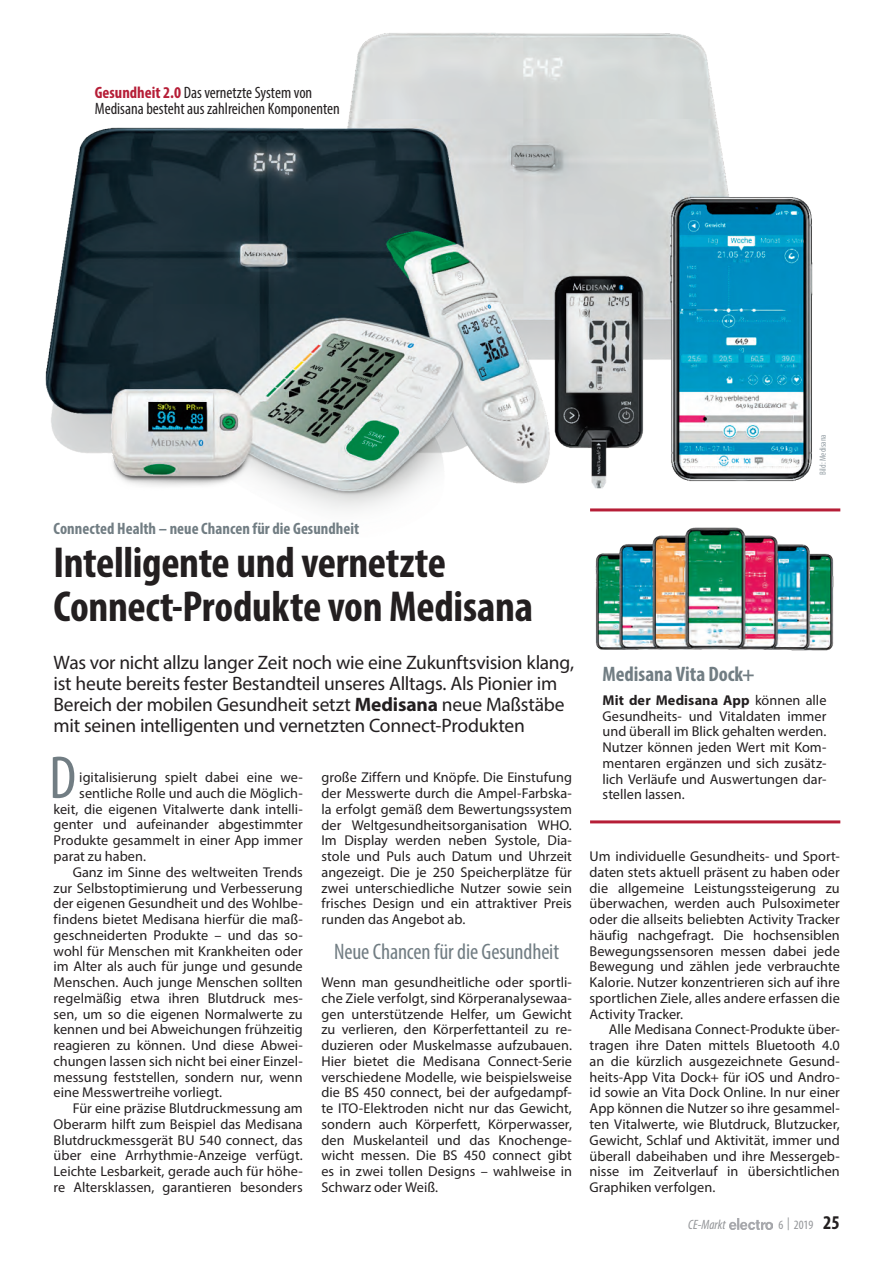
<style>
.page{position:relative;width:893px;height:1263px;background:#fff}
.page>*{position:absolute;margin:0;border:0;box-sizing:border-box;transform-origin:0 0}
.t1{font:condensed 61.05px "Myriad Pro";color:#717d83}
.t2{font:700 condensed 43.5px/43.5px "Myriad Pro";letter-spacing:-.01em;color:#231f20}
.t3{font:condensed 22.5px "Myriad Pro";letter-spacing:-.005em;color:#717d83}
.t4{font:700 condensed 21px "Myriad Pro";color:#717d83}
.t5{font:19.5px/21px "Myriad Pro";letter-spacing:-.015em;color:#231f20}
.t6{font:condensed 16.5px/16.5px "Myriad Pro";color:#231f20}
.t7{font:700 condensed 16.5px "Myriad Pro";letter-spacing:.005em;color:#717d83}
.t8{font:14.25px/15.8px "Myriad Pro";letter-spacing:.005em;color:#231f20;text-align:justify}
.t9{font:italic condensed 13.5px "Myriad Pro";color:#939598}
.t10{font:condensed 12.75px "Myriad Pro";color:#939598}
.t11{font:condensed 9px "Myriad Pro";color:#97a1a7}
.s1{font-weight:700;color:#b61e37}
.s2{font-weight:700}
.s3{font-weight:700;font-size:19.5px;color:#231f20}
</style>
<div class="page">
<img style="left:45px;top:33px;width:789px;height:479px">
<img style="left:729px;top:1218px;width:43px;height:11px">
<hr style="left:590px;top:508px;width:250px;height:3px;background:#b61e37">
<hr style="left:590px;top:820px;width:250px;height:3px;background:#b61e37">
<img style="left:595px;top:527px;width:239px;height:124px">
<p class="t6" style="left:95px;top:84px;width:247px"><span class="s1">Gesundheit 2.0</span> Das vernetzte System von<br>Medisana besteht aus zahlreichen Komponenten</p>
<p class="t11" style="left:817px;top:475px;width:42px;rotate:-90deg">Bild: Medisana</p>
<p class="t7" style="left:54px;top:518px;width:307px">Connected Health – neue Chancen für die Gesundheit</p>
<h2 class="t2" style="left:54px;top:540px;width:481px">Intelligente und vernetzte<br>Connect-Produkte von Medisana</h2>
<p class="t5" style="left:54px;top:651px;width:522px">Was vor nicht allzu langer Zeit noch wie eine Zukunftsvision klang, ist heute bereits fester Bestandteil unseres Alltags. Als Pionier im Bereich der mobilen Gesundheit setzt <span class="s2">Medisana</span> neue Maßstäbe mit seinen intelligenten und vernetzten Connect-Produkten</p>
<h1 class="t1" style="left:49px;top:741px;width:29px">D</h1>
<p class="t8" style="left:79px;top:769px;width:225px">igitalisierung spielt dabei eine we-</p>
<p class="t8" style="left:79px;top:785px;width:225px">sentliche Rolle und auch die Möglich-</p>
<p class="t8" style="left:54px;top:801px;width:251px">keit, die eigenen Vitalwerte dank intelli-</p>
<p class="t8" style="left:54px;top:816px;width:251px">genter und aufeinander abgestimmter</p>
<p class="t8" style="left:54px;top:832px;width:251px">Produkte gesammelt in einer App immer</p>
<p class="t8" style="left:54px;top:848px;width:94px">parat zu haben.</p>
<p class="t8" style="left:73px;top:864px;width:232px">Ganz im Sinne des weltweiten Trends</p>
<p class="t8" style="left:54px;top:880px;width:251px">zur Selbstoptimierung und Verbesserung</p>
<p class="t8" style="left:54px;top:895px;width:251px">der eigenen Gesundheit und des Wohlbe-</p>
<p class="t8" style="left:54px;top:911px;width:251px">findens bietet Medisana hierfür die maß-</p>
<p class="t8" style="left:54px;top:927px;width:251px">geschneiderten Produkte – und das so-</p>
<p class="t8" style="left:54px;top:943px;width:251px">wohl für Menschen mit Krankheiten oder</p>
<p class="t8" style="left:54px;top:958px;width:251px">im Alter als auch für junge und gesunde</p>
<p class="t8" style="left:54px;top:974px;width:251px">Menschen. Auch junge Menschen sollten</p>
<p class="t8" style="left:54px;top:990px;width:251px">regelmäßig etwa ihren Blutdruck mes-</p>
<p class="t8" style="left:54px;top:1006px;width:251px">sen, um so die eigenen Normalwerte zu</p>
<p class="t8" style="left:54px;top:1021px;width:251px">kennen und bei Abweichungen frühzeitig</p>
<p class="t8" style="left:54px;top:1037px;width:251px">reagieren zu können. Und diese Abwei-</p>
<p class="t8" style="left:54px;top:1053px;width:251px">chungen lassen sich nicht bei einer Einzel-</p>
<p class="t8" style="left:54px;top:1069px;width:251px">messung feststellen, sondern nur, wenn</p>
<p class="t8" style="left:54px;top:1084px;width:170px">eine Messwertreihe vorliegt.</p>
<p class="t8" style="left:73px;top:1100px;width:232px">Für eine präzise Blutdruckmessung am</p>
<p class="t8" style="left:54px;top:1116px;width:251px">Oberarm hilft zum Beispiel das Medisana</p>
<p class="t8" style="left:54px;top:1132px;width:251px">Blutdruckmessgerät BU 540 connect, das</p>
<p class="t8" style="left:54px;top:1147px;width:251px">über eine Arrhythmie-Anzeige verfügt.</p>
<p class="t8" style="left:54px;top:1163px;width:251px">Leichte Lesbarkeit, gerade auch für höhe-</p>
<p class="t8" style="left:54px;top:1179px;width:251px">re Altersklassen, garantieren besonders</p>
<p class="t8" style="left:321px;top:769px;width:252px">große Ziffern und Knöpfe. Die Einstufung der Messwerte durch die Ampel-Farbska&shy;la erfolgt gemäß dem Bewertungssystem der Weltgesundheitsorganisation WHO.<br>Im Display werden neben Systole, Dia&shy;stole und Puls auch Datum und Uhrzeit angezeigt. Die je 250 Speicherplätze für zwei unterschiedliche Nutzer sowie sein frisches Design und ein attraktiver Preis runden das Angebot ab.</p>
<h3 class="t3" style="left:334px;top:937px;width:226px">Neue Chancen für die Gesundheit</h3>
<p class="t8" style="left:321px;top:974px;width:252px">Wenn man gesundheitliche oder sportli&shy;che Ziele verfolgt, sind Körperanalysewaa&shy;gen unterstützende Helfer, um Gewicht zu verlieren, den Körperfettanteil zu re&shy;duzieren oder Muskelmasse aufzubauen.<br>Hier bietet die Medisana Connect-Serie verschiedene Modelle, wie beispielsweise die BS 450 connect, bei der aufgedampf&shy;te ITO-Elektroden nicht nur das Gewicht, sondern auch Körperfett, Körperwasser, den Muskelanteil und das Knochenge&shy;wicht messen. Die BS 450 connect gibt es in zwei tollen Designs – wahlweise in Schwarz oder Weiß.</p>
<h3 class="t4" style="left:603px;top:660px;width:154px">Medisana Vita Dock+</h3>
<p class="t8" style="left:603px;top:692px;width:225px"><span class="s2">Mit der Medisana App</span> können alle Gesundheits- und Vitaldaten immer und überall im Blick gehalten werden.<br>Nutzer können jeden Wert mit Kom&shy;mentaren ergänzen und sich zusätz&shy;lich Verläufe und Auswertungen dar&shy;stellen lassen.</p>
<p class="t8" style="left:590px;top:848px;width:252px">Um individuelle Gesundheits- und Sport&shy;daten stets aktuell präsent zu haben oder die allgemeine Leistungssteigerung zu überwachen, werden auch Pulsoximeter oder die allseits beliebten Activity Tracker häufig nachgefragt. Die hochsensiblen Bewegungssensoren messen dabei jede Bewegung und zählen jede verbrauchte Kalorie. Nutzer konzentrieren sich auf ihre sportlichen Ziele, alles andere erfassen die Activity Tracker.</p>
<p class="t8" style="left:590px;top:1021px;width:252px;text-indent:19px">Alle Medisana Connect-Produkte über&shy;tragen ihre Daten mittels Bluetooth 4.0 an die kürzlich ausgezeichnete Gesund&shy;heits-App Vita Dock+ für iOS und Andro&shy;id sowie an Vita Dock Online. In nur einer App können die Nutzer so ihre gesammel&shy;ten Vitalwerte, wie Blutdruck, Blutzucker, Gewicht, Schlaf und Aktivität, immer und überall dabeihaben und ihre Messergeb&shy;nisse im Zeitverlauf in übersichtlichen Graphiken verfolgen.</p>
<p class="t9" style="left:688px;top:1216px;width:39px">CE-Markt</p>
<p class="t10" style="left:778px;top:1217px;width:63px">6 | 2019 <span class="s3">25</span></p>
</div>
